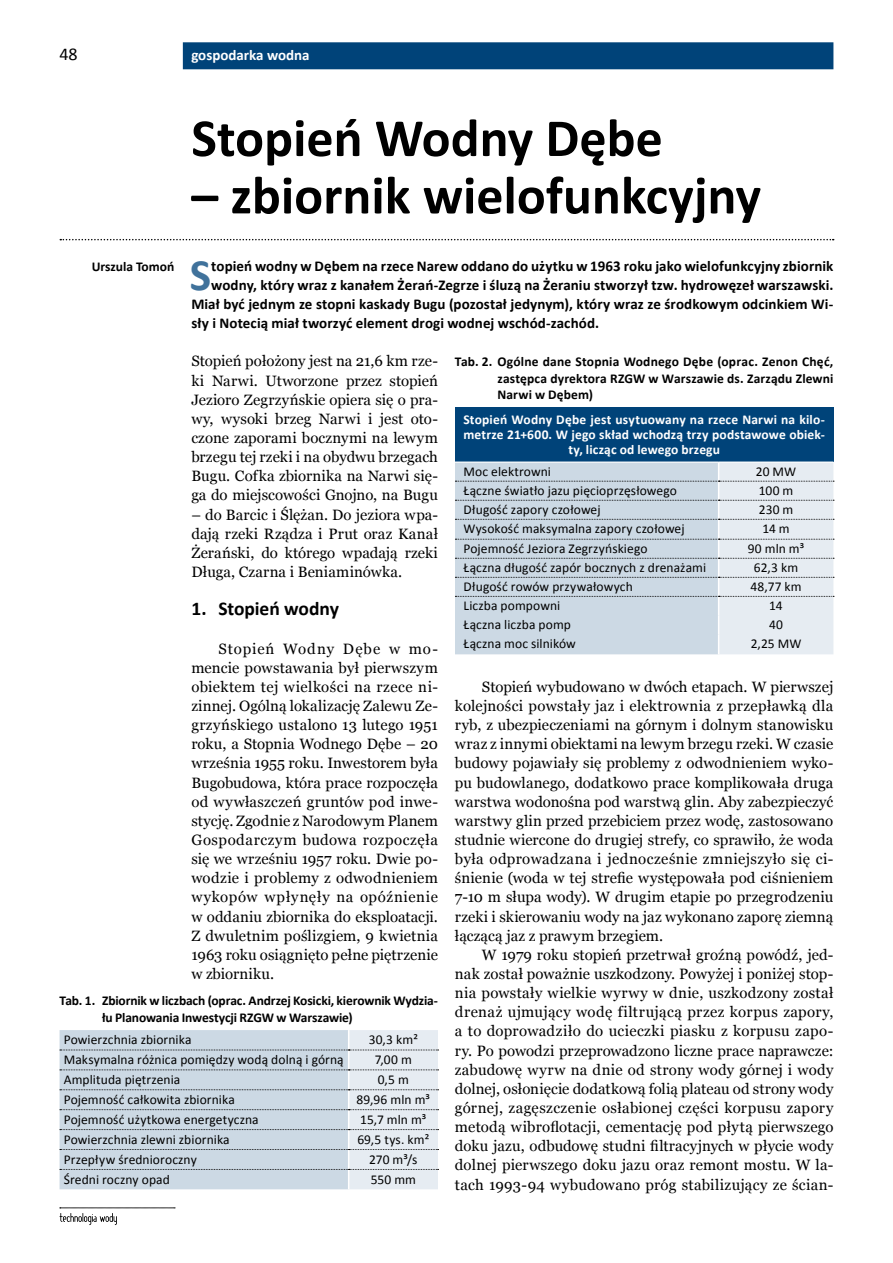
<style>
.page{position:relative;width:893px;height:1263px;background:#fff}
.page>*{position:absolute;margin:0;border:0;box-sizing:border-box;transform-origin:0 0}
.t1{font:700 54px "Calibri";color:#000}
.t2{font:700 45.15px "Calibri";color:#40729b}
.t3{font:700 19.5px "Calibri";color:#000}
.t4{font:18px "Calibri";color:#000}
.t5{font:15px/19.2px "Georgia";letter-spacing:.01em;color:#000;text-align:justify}
.t6{font:700 15px "Calibri";letter-spacing:.005em;color:#000}
.t7{font:700 15px "Calibri";color:#fff}
.t8{font:13.5px "Calibri";letter-spacing:.005em;color:#000}
.t9{font:700 13.5px/16.2px "Calibri";letter-spacing:.005em;color:#000}
.t10{font:700 13.5px/14.9px "Calibri";letter-spacing:.015em;color:#fff;text-align:center}
</style>
<div class="page">
<svg style="left:60px;top:1207px;width:115px;height:18px"></svg>
<div style="left:183px;top:42px;width:650px;height:27px;background:#004379"></div>
<svg style="left:60px;top:239px;width:774px;height:1px"></svg>
<svg style="left:60px;top:1030px;width:379px;height:159px"></svg>
<div style="left:455px;top:407px;width:378px;height:55px;background:#004379"></div>
<hr style="left:455px;top:461px;width:264px;height:2px;background:#fff">
<hr style="left:719px;top:461px;width:114px;height:2px;background:#fff">
<svg style="left:455px;top:462px;width:379px;height:192px"></svg>
<p class="t4" style="left:60px;top:42px;width:20px">48</p>
<p class="t7" style="left:191px;top:45px;width:120px">gospodarka wodna</p>
<p class="t9" style="left:92px;top:258px;width:84px">Urszula Tomoń</p>
<h1 class="t1" style="left:191px;top:104px;width:473px">Stopień Wodny Dębe</h1>
<h1 class="t1" style="left:191px;top:161px;width:571px">– zbiornik wielofunkcyjny</h1>
<h2 class="t2" style="left:190px;top:246px;width:20px">S</h2>
<p class="t6" style="left:211px;top:256px;width:624px">topień wodny w Dębem na rzece Narew oddano do użytku w 1963 roku jako wielofunkcyjny zbiornik</p>
<p class="t6" style="left:211px;top:275px;width:624px">wodny, który wraz z kanałem Żerań-Zegrze i śluzą na Żeraniu stworzył tzw. hydrowęzeł warszawski.</p>
<p class="t6" style="left:191px;top:294px;width:644px">Miał być jednym ze stopni kaskady Bugu (pozostał jedynym), który wraz ze środkowym odcinkiem Wi-</p>
<p class="t6" style="left:191px;top:314px;width:409px">sły i Notecią miał tworzyć element drogi wodnej wschód-zachód.</p>
<p class="t5" style="left:191px;top:352px;width:248px">Stopień położony jest na 21,6 km rze&shy;ki Narwi. Utworzone przez stopień Jezioro Zegrzyńskie opiera się o pra&shy;wy, wysoki brzeg Narwi i jest oto&shy;czone zaporami bocznymi na lewym brzegu tej rzeki i na obydwu brzegach Bugu. Cofka zbiornika na Narwi się&shy;ga do miejscowości Gnojno, na Bugu</p>
<p class="t5" style="left:191px;top:505px;width:248px">– do Barcic i Ślężan. Do jeziora wpa&shy;dają rzeki Rządza i Prut oraz Kanał Żerański, do którego wpadają rzeki Długa, Czarna i Beniaminówka.</p>
<h3 class="t3" style="left:191px;top:596px;width:149px">1. Stopień wodny</h3>
<p class="t5" style="left:191px;top:639px;width:248px;text-indent:27px">Stopień Wodny Dębe w mo&shy;mencie powstawania był pierwszym obiektem tej wielkości na rzece ni&shy;zinnej. Ogólną lokalizację Zalewu Ze&shy;grzyńskiego ustalono 13 lutego 1951 roku, a Stopnia Wodnego Dębe – 20 września 1955 roku. Inwestorem była Bugobudowa, która prace rozpoczęła od wywłaszczeń gruntów pod inwe&shy;stycję. Zgodnie z Narodowym Planem Gospodarczym budowa rozpoczęła się we wrześniu 1957 roku. Dwie po&shy;wodzie i problemy z odwodnieniem wykopów wpłynęły na opóźnienie w oddaniu zbiornika do eksploatacji.<br>Z dwuletnim poślizgiem, 9 kwietnia 1963 roku osiągnięto pełne piętrzenie w zbiorniku.</p>
<p class="t9" style="left:102px;top:993px;width:337px;text-indent:-43px">Tab. 1. Zbiornik w liczbach (oprac. Andrzej Kosicki, kierownik Wydzia&shy;łu Planowania Inwestycji RZGW</p>
<p class="t9" style="left:277px;top:1009px;width:78px">w Warszawie)</p>
<p class="t8" style="left:64px;top:1031px;width:129px">Powierzchnia zbiornika</p>
<p class="t8" style="left:369px;top:1031px;width:51px">30,3 km²</p>
<p class="t8" style="left:64px;top:1051px;width:281px">Maksymalna różnica pomiędzy wodą dolną i górną</p>
<p class="t8" style="left:375px;top:1051px;width:39px">7,00 m</p>
<p class="t8" style="left:64px;top:1071px;width:118px">Amplituda piętrzenia</p>
<p class="t8" style="left:378px;top:1071px;width:33px">0,5 m</p>
<p class="t8" style="left:64px;top:1091px;width:173px">Pojemność całkowita zbiornika</p>
<p class="t8" style="left:357px;top:1091px;width:75px">89,96 mln m³</p>
<p class="t8" style="left:64px;top:1111px;width:196px">Pojemność użytkowa energetyczna</p>
<p class="t8" style="left:360px;top:1111px;width:68px">15,7 mln m³</p>
<p class="t8" style="left:64px;top:1131px;width:167px">Powierzchnia zlewni zbiornika</p>
<p class="t8" style="left:357px;top:1131px;width:73px">69,5 tys. km²</p>
<p class="t8" style="left:64px;top:1151px;width:134px">Przepływ średnioroczny</p>
<p class="t8" style="left:369px;top:1151px;width:50px">270 m³/s</p>
<p class="t8" style="left:64px;top:1171px;width:108px">Średni roczny opad</p>
<p class="t8" style="left:371px;top:1171px;width:47px">550 mm</p>
<p class="t9" style="left:497px;top:354px;width:337px;text-indent:-43px">Tab. 2. Ogólne dane Stopnia Wodnego Dębe (oprac. Zenon Chęć, zastępca dyrektora RZGW</p>
<p class="t9" style="left:649px;top:370px;width:186px">w Warszawie ds. Zarządu Zlewni</p>
<p class="t9" style="left:497px;top:386px;width:97px">Narwi w Dębem)</p>
<p class="t10" style="left:463px;top:412px;width:363px">Stopień Wodny Dębe jest usytuowany na rzece Narwi na kilo&shy;metrze 21+600. W jego skład wchodzą trzy podstawowe obiek&shy;ty, licząc od lewego brzegu</p>
<p class="t8" style="left:463px;top:463px;width:89px">Moc elektrowni</p>
<p class="t8" style="left:756px;top:463px;width:42px">20 MW</p>
<p class="t8" style="left:463px;top:482px;width:215px">Łączne światło jazu pięcioprzęsłowego</p>
<p class="t8" style="left:759px;top:482px;width:36px">100 m</p>
<p class="t8" style="left:463px;top:501px;width:139px">Długość zapory czołowej</p>
<p class="t8" style="left:759px;top:501px;width:36px">230 m</p>
<p class="t8" style="left:463px;top:520px;width:223px">Wysokość maksymalna zapory czołowej</p>
<p class="t8" style="left:762px;top:520px;width:29px">14 m</p>
<p class="t8" style="left:463px;top:540px;width:185px">Pojemność Jeziora Zegrzyńskiego</p>
<p class="t8" style="left:748px;top:540px;width:58px">90 mln m³</p>
<p class="t8" style="left:463px;top:559px;width:244px">Łączna długość zapór bocznych z drenażami</p>
<p class="t8" style="left:754px;top:559px;width:46px">62,3 km</p>
<p class="t8" style="left:463px;top:578px;width:171px">Długość rowów przywałowych</p>
<p class="t8" style="left:750px;top:578px;width:53px">48,77 km</p>
<p class="t8" style="left:463px;top:597px;width:98px">Liczba pompowni</p>
<p class="t8" style="left:769px;top:597px;width:15px">14</p>
<p class="t8" style="left:463px;top:616px;width:109px">Łączna liczba pomp</p>
<p class="t8" style="left:769px;top:616px;width:16px">40</p>
<p class="t8" style="left:463px;top:635px;width:114px">Łączna moc silników</p>
<p class="t8" style="left:751px;top:635px;width:52px">2,25 MW</p>
<p class="t5" style="left:455px;top:677px;width:380px;text-indent:27px">Stopień wybudowano w dwóch etapach. W pierwszej kolejności powstały jaz i elektrownia z przepławką dla ryb, z ubezpieczeniami na górnym i dolnym stanowisku wraz z innymi obiektami na lewym brzegu rzeki. W czasie budowy pojawiały się problemy z odwodnieniem wyko&shy;pu budowlanego, dodatkowo prace komplikowała druga warstwa wodonośna pod warstwą glin. Aby zabezpieczyć warstwy glin przed przebiciem przez wodę, zastosowano studnie wiercone do drugiej strefy, co sprawiło, że woda była odprowadzana i jednocześnie zmniejszyło się ci&shy;śnienie (woda w tej strefie występowała pod ciśnieniem 7-10 m słupa wody). W drugim etapie po przegrodzeniu rzeki i skierowaniu wody na jaz wykonano zaporę ziemną łączącą jaz z prawym brzegiem.</p>
<p class="t5" style="left:455px;top:945px;width:380px;text-indent:27px">W 1979 roku stopień przetrwał groźną powódź, jed&shy;nak został poważnie uszkodzony. Powyżej i poniżej stop&shy;nia powstały wielkie wyrwy w dnie, uszkodzony został drenaż ujmujący wodę filtrującą przez korpus zapory, a to doprowadziło do ucieczki piasku z korpusu zapo&shy;ry. Po powodzi przeprowadzono liczne prace naprawcze: zabudowę wyrw na dnie od strony wody górnej i wody dolnej, osłonięcie dodatkową folią plateau od strony wody górnej, zagęszczenie osłabionej części korpusu zapory metodą wibroflotacji, cementację pod płytą pierwszego doku jazu, odbudowę studni filtracyjnych w płycie wody dolnej pierwszego doku jazu oraz remont mostu. W la&shy;tach 1993-94 wybudowano próg stabilizujący ze ścian-</p>
</div>
